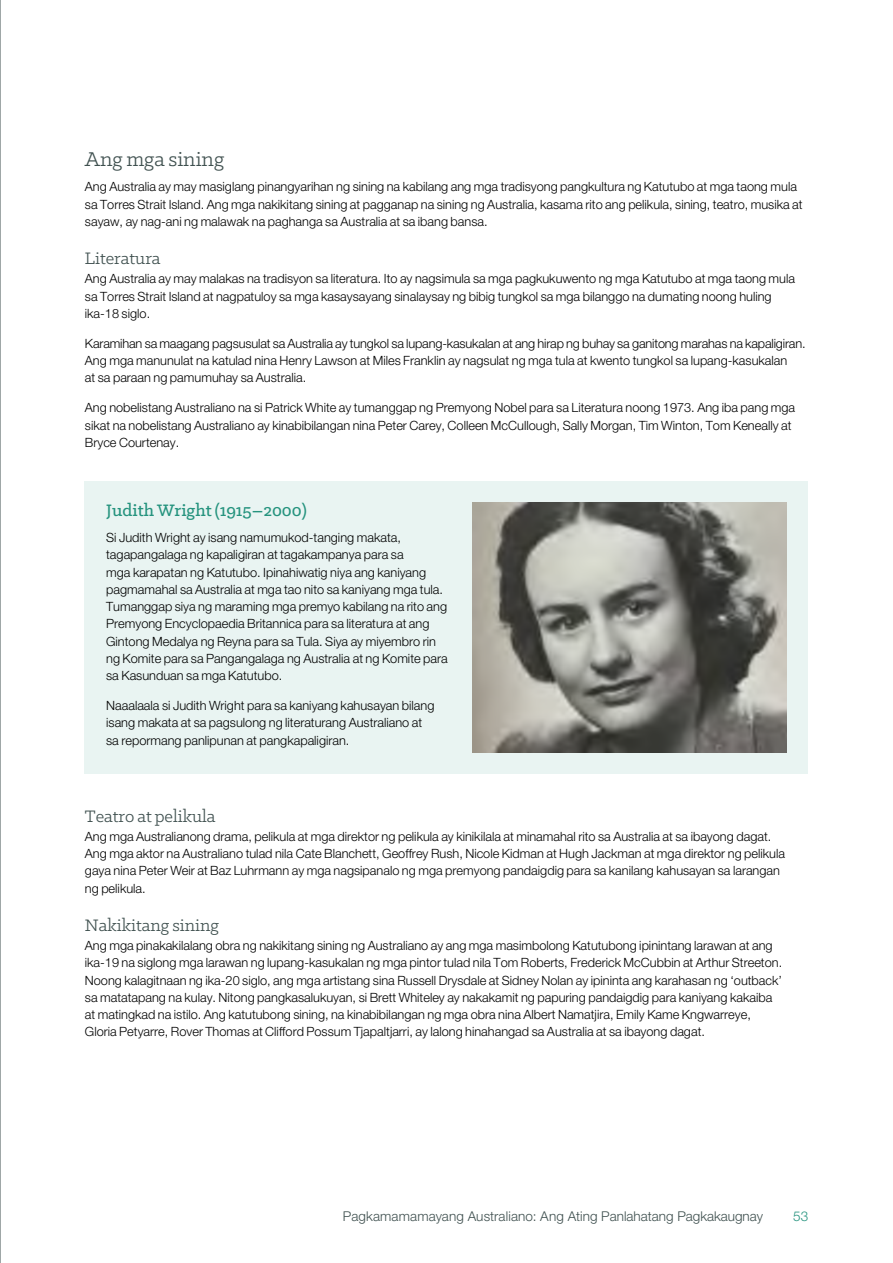
<style>
.page{position:relative;width:893px;height:1263px;background:#fff}
.page>*{position:absolute;margin:0;border:0;box-sizing:border-box;transform-origin:0 0}
.t1{font:22.5px "Klinic Slab";color:#3f504f}
.t2{font:18.75px "Klinic Slab";color:#3f504f}
.t3{font:500 18.75px "Klinic Slab";color:#25937e}
.t4{font:300 13.5px "Helvetica Neue LT Std";color:#3f504f}
.t5{font:300 13.5px "Helvetica Neue LT Std";color:#25937e}
.t6{font:300 12.75px/17.2px "Helvetica Neue LT Std";color:#000}
</style>
<div class="page">
<div style="left:85px;top:481px;width:723px;height:293px;background:#e9f4f2"></div>
<hr style="left:0;top:0;width:1px;height:1263px;background:#3f504f">
<img style="left:472px;top:502px;width:315px;height:251px">
<h4 class="t1" style="left:85px;top:144px;width:141px">Ang mga sining</h4>
<p class="t6" style="left:85px;top:178px;width:719px">Ang Australia ay may masiglang pinangyarihan ng sining na kabilang ang mga tradisyong pangkultura ng Katutubo at mga taong mula sa Torres Strait Island. Ang mga nakikitang sining at pagganap na sining ng Australia, kasama rito ang pelikula, sining, teatro, musika at sayaw, ay nag-ani ng malawak na paghanga sa Australia at sa ibang bansa.</p>
<h4 class="t2" style="left:85px;top:246px;width:77px">Literatura</h4>
<p class="t6" style="left:85px;top:270px;width:712px">Ang Australia ay may malakas na tradisyon sa literatura. Ito ay nagsimula sa mga pagkukuwento ng mga Katutubo at mga taong mula sa Torres Strait Island at nagpatuloy sa mga kasaysayang sinalaysay ng bibig tungkol sa mga bilanggo na dumating noong huling ika-18 siglo.</p>
<p class="t6" style="left:85px;top:334px;width:722px">Karamihan sa maagang pagsusulat sa Australia ay tungkol sa lupang-kasukalan at ang hirap ng buhay sa ganitong marahas na kapaligiran.<br>Ang mga manunulat na katulad nina Henry Lawson at Miles Franklin ay nagsulat ng mga tula at kwento tungkol sa lupang-kasukalan<br>at sa paraan ng pamumuhay sa Australia.</p>
<p class="t6" style="left:85px;top:399px;width:712px">Ang nobelistang Australiano na si Patrick White ay tumanggap ng Premyong Nobel para sa Literatura noong 1973. Ang iba pang mga sikat na nobelistang Australiano ay kinabibilangan nina Peter Carey, Colleen McCullough, Sally Morgan, Tim Winton, Tom Keneally at<br>Bryce Courtenay.</p>
<h4 class="t3" style="left:106px;top:498px;width:202px">Judith Wright (1915–2000)</h4>
<p class="t6" style="left:106px;top:529px;width:343px">Si Judith Wright ay isang namumukod-tanging makata, tagapangalaga ng kapaligiran at tagakampanya para sa<br>mga karapatan ng Katutubo. Ipinahiwatig niya ang kaniyang pagmamahal sa Australia at mga tao nito sa kaniyang mga tula.<br>Tumanggap siya ng maraming mga premyo kabilang na rito ang Premyong Encyclopaedia Britannica para sa literatura at ang Gintong Medalya ng Reyna para sa Tula. Siya ay miyembro rin ng Komite para sa Pangangalaga ng Australia at ng Komite para sa Kasunduan sa mga Katutubo.</p>
<p class="t6" style="left:106px;top:697px;width:330px">Naaalaala si Judith Wright para sa kaniyang kahusayan bilang isang makata at sa pagsulong ng literaturang Australiano at sa repormang panlipunan at pangkapaligiran.</p>
<h4 class="t2" style="left:85px;top:804px;width:132px">Teatro at pelikula</h4>
<p class="t6" style="left:85px;top:827px;width:702px">Ang mga Australianong drama, pelikula at mga direktor ng pelikula ay kinikilala at minamahal rito sa Australia at sa ibayong dagat.<br>Ang mga aktor na Australiano tulad nila Cate Blanchett, Geoffrey Rush, Nicole Kidman at Hugh Jackman at mga direktor ng pelikula gaya nina Peter Weir at Baz Luhrmann ay mga nagsipanalo ng mga premyong pandaigdig para sa kanilang kahusayan sa larangan ng pelikula.</p>
<h4 class="t2" style="left:85px;top:913px;width:135px">Nakikitang sining</h4>
<p class="t6" style="left:85px;top:937px;width:699px">Ang mga pinakakilalang obra ng nakikitang sining ng Australiano ay ang mga masimbolong Katutubong ipinintang larawan at ang ika-19 na siglong mga larawan ng lupang-kasukalan ng mga pintor tulad nila Tom Roberts, Frederick McCubbin at Arthur Streeton.<br>Noong kalagitnaan ng ika-20 siglo, ang mga artistang sina Russell Drysdale at Sidney Nolan ay ipininta ang karahasan ng ‘outback’ sa matatapang na kulay. Nitong pangkasalukuyan, si Brett Whiteley ay nakakamit ng papuring pandaigdig para kaniyang kakaiba at matingkad na istilo. Ang katutubong sining, na kinabibilangan ng mga obra nina Albert Namatjira, Emily Kame Kngwarreye, Gloria Petyarre, Rover Thomas at Clifford Possum Tjapaltjarri, ay lalong hinahangad sa Australia at sa ibayong dagat.</p>
<p class="t4" style="left:343px;top:1208px;width:422px">Pagkamamamayang Australiano: Ang Ating Panlahatang Pagkakaugnay</p>
<p class="t5" style="left:793px;top:1208px;width:17px">53</p>
</div>
